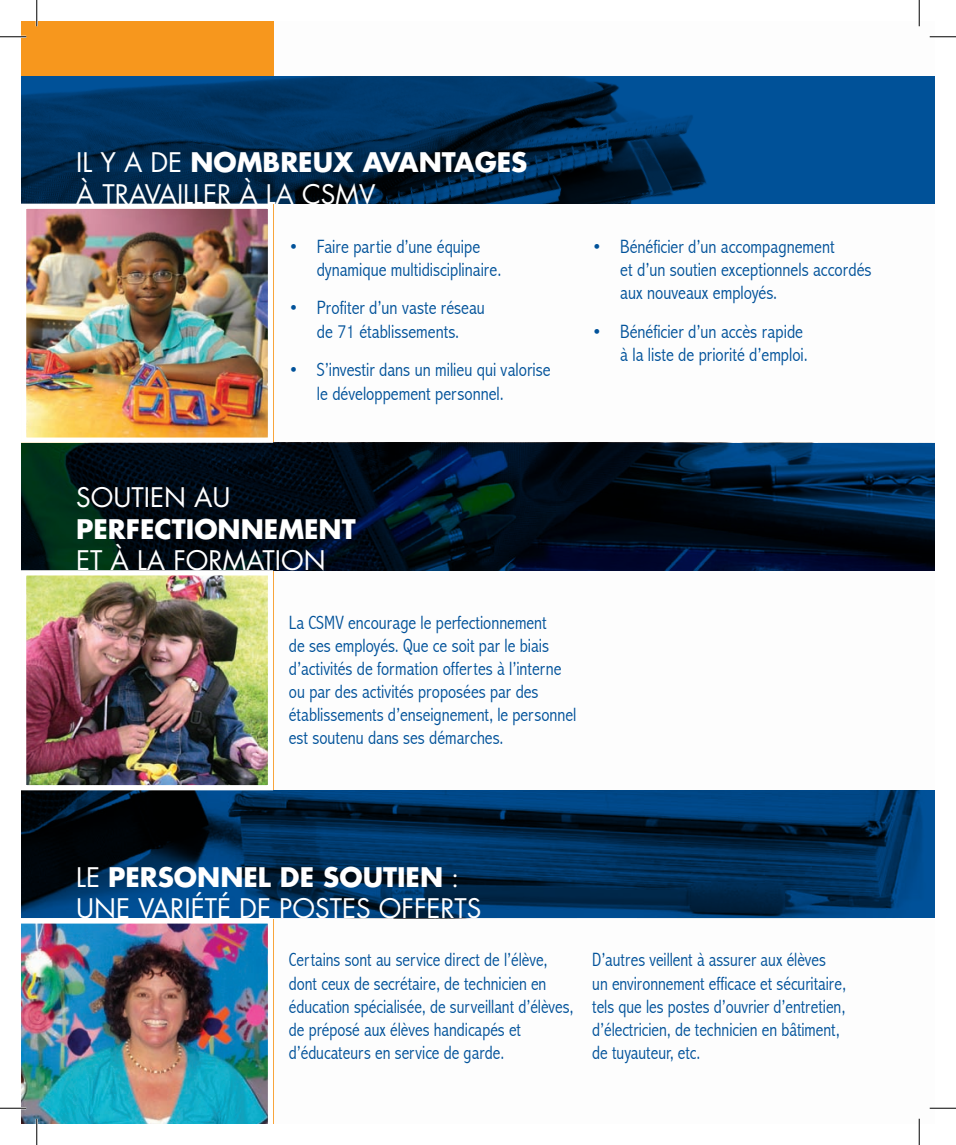
<style>
.page{position:relative;width:956px;height:1145px;background:#fff}
.page>*{position:absolute;margin:0;border:0;box-sizing:border-box;transform-origin:0 0}
.t1{font:26.25px/31.5px "Futura Std";color:#fff}
.t2{font:700 26.25px "Futura Std";color:#fff}
.t3{font:300 condensed 19.25px/23.1px "Abadi";color:#01529a}
.s1{font-weight:700}
</style>
<div class="page">
<div style="left:21px;top:21px;width:252px;height:1103px;background:#f7971d"></div>
<svg style="left:21px;top:76px;width:913px;height:127px;background:#003767"></svg>
<svg style="left:21px;top:443px;width:913px;height:127px;background:#001323"></svg>
<svg style="left:21px;top:790px;width:913px;height:128px;background:#002d55"></svg>
<img style="left:27px;top:210px;width:240px;height:227px">
<div style="left:21px;top:204px;width:252px;height:239px;border:5px solid #fff"></div>
<img style="left:27px;top:576px;width:240px;height:208px">
<div style="left:21px;top:570px;width:252px;height:220px;border:5px solid #fff"></div>
<img style="left:21px;top:918px;width:252px;height:206px">
<hr style="left:0;top:36px;width:26px;height:2px;background:#fff">
<hr style="left:0;top:1107px;width:26px;height:2px;background:#fff">
<hr style="left:36px;top:0;width:2px;height:26px;background:#fff">
<hr style="left:36px;top:1118px;width:2px;height:26px;background:#fff">
<svg style="left:0;top:36px;width:26px;height:1px"></svg>
<svg style="left:929px;top:36px;width:27px;height:1px"></svg>
<svg style="left:0;top:1107px;width:26px;height:1px"></svg>
<svg style="left:929px;top:1107px;width:27px;height:1px"></svg>
<svg style="left:36px;top:0;width:1px;height:26px"></svg>
<svg style="left:36px;top:1118px;width:1px;height:26px"></svg>
<svg style="left:918px;top:0;width:1px;height:26px"></svg>
<svg style="left:918px;top:1118px;width:1px;height:26px"></svg>
<h1 class="t1" style="left:76px;top:147px;width:453px">IL Y A DE <span class="s1">NOMBREUX AVANTAGES<br></span>À TRAVAILLER À LA CSMV</h1>
<p class="t3" style="left:317px;top:234px;width:186px;text-indent:-28px">• Faire partie d’une équipe dynamique multidisciplinaire.</p>
<p class="t3" style="left:289px;top:296px;width:197px;text-align:center">• Profiter d’un vaste réseau de 71 établissements.</p>
<p class="t3" style="left:317px;top:358px;width:235px;text-indent:-28px">• S’investir dans un milieu qui valorise le développement personnel.</p>
<p class="t3" style="left:620px;top:234px;width:253px;text-indent:-28px">• Bénéficier d’un accompagnement<br>et d’un soutien exceptionnels accordés aux nouveaux employés.</p>
<p class="t3" style="left:592px;top:319px;width:217px;text-align:right">• Bénéficier d’un accès rapide à la liste de priorité d’emploi.</p>
<h1 class="t1" style="left:76px;top:482px;width:156px">SOUTIEN AU</h1>
<h1 class="t2" style="left:76px;top:511px;width:281px">PERFECTIONNEMENT</h1>
<h1 class="t1" style="left:76px;top:545px;width:251px">ET À LA FORMATION</h1>
<p class="t3" style="left:289px;top:610px;width:289px">La CSMV encourage le perfectionnement<br>de ses employés. Que ce soit par le biais d’activités de formation offertes à l’interne ou par des activités proposées par des établissements d’enseignement, le personnel est soutenu dans ses démarches.</p>
<h1 class="t1" style="left:76px;top:861px;width:407px">LE <span class="s1">PERSONNEL DE SOUTIEN</span> :<br>UNE VARIÉTÉ DE POSTES OFFERTS</h1>
<p class="t3" style="left:289px;top:948px;width:286px">Certains sont au service direct de l’élève, dont ceux de secrétaire, de technicien en éducation spécialisée, de surveillant d’élèves, de préposé aux élèves handicapés et d’éducateurs en service de garde.</p>
<p class="t3" style="left:592px;top:948px;width:255px">D’autres veillent à assurer aux élèves un environnement efficace et sécuritaire, tels que les postes d’ouvrier d’entretien, d’électricien, de technicien en bâtiment, de tuyauteur, etc.</p>
</div>
